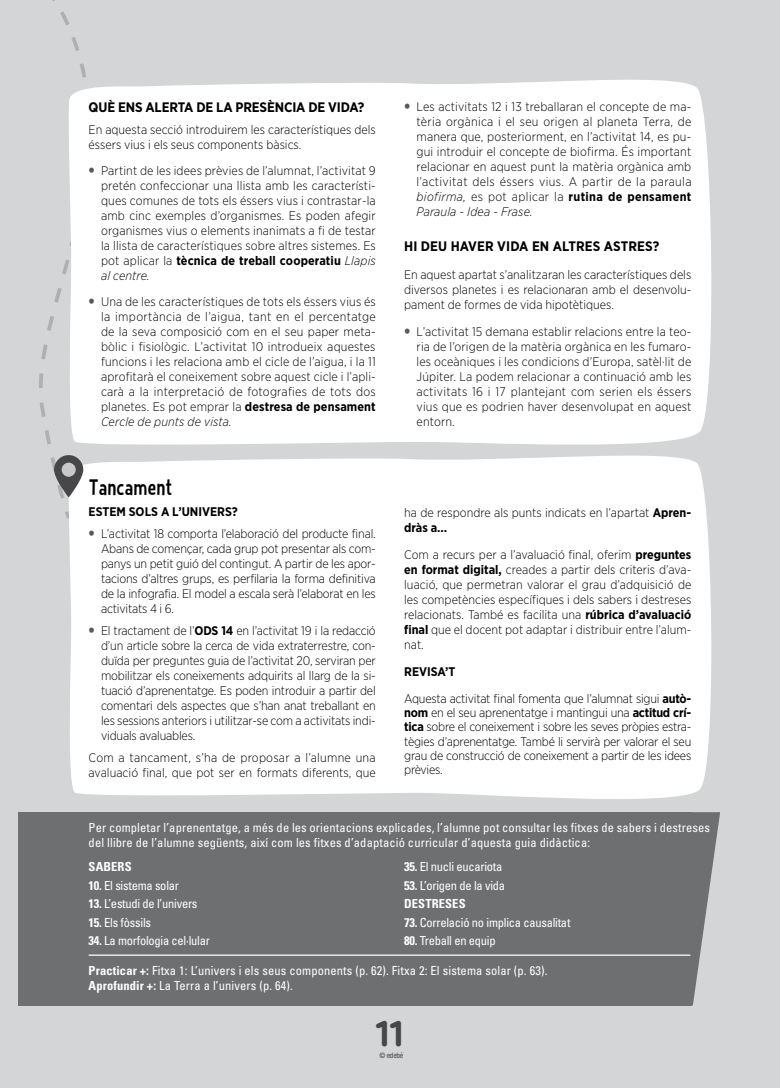
<style>
.page{position:relative;width:780px;height:1088px;background:#d4d5d6}
.page>*{position:absolute;margin:0;border:0;box-sizing:border-box;transform-origin:0 0}
.t1{font:700 37.5px "Cera Round Pro";color:#474749}
.t2{font:22.5px "Bimbo JVE";letter-spacing:-.01em;color:#000}
.t3{font:700 13.75px "Gotham Narrow";letter-spacing:-.01em;color:#000}
.t4{font:700 13.75px "Gotham Narrow";letter-spacing:.01em;color:#000}
.t5{font:300 12.5px/15px "Gotham Narrow";color:#000;text-align:justify}
.t6{font:condensed 12.5px/15px "Univers LT Std";letter-spacing:.01em;color:#fff}
.t7{font:condensed 12.5px/18.5px "Univers LT Std";letter-spacing:-.02em;color:#fff}
.t8{font:300 12.5px/26.8px "Gotham Narrow";letter-spacing:-.02em;color:#000}
.t9{font:700 12.5px "Gotham Narrow";color:#000}
.t10{font:700 condensed 12.5px "Univers LT Std";letter-spacing:.01em;color:#fff}
.t11{font:500 condensed 7.5px "Helvetica Neue LT Std";letter-spacing:-.03em;color:#5b5b5d}
.s1{font-weight:900;font-size:13.75px;color:#59595b}
.s2{font-weight:700}
.s3{font-style:italic}
</style>
<div class="page">
<div style="left:69px;top:455px;width:643px;height:344px;background:#fff"></div>
<div style="left:93px;top:79px;width:619px;height:366px;background:#fff"></div>
<svg style="left:39px;top:0;width:54px;height:522px"></svg>
<div style="left:18px;top:812px;width:673px;height:193px;background:#6e6f71"></div>
<hr style="left:89px;top:954px;width:601px;height:2px;background:#fff">
<svg style="left:690px;top:812px;width:30px;height:193px"></svg>
<p class="t3" style="left:89px;top:98px;width:277px">QUÈ ENS ALERTA DE LA PRESÈNCIA DE VIDA?</p>
<p class="t5" style="left:89px;top:122px;width:288px">En aquesta secció introduirem les característiques dels éssers vius i els seus components bàsics.</p>
<p class="t5" style="left:101px;top:163px;width:276px;text-indent:-12px"><span class="s1">•</span> Partint de les idees prèvies de l’alumnat, l’activitat 9 pretén confeccionar una llista amb les característi&shy;ques comunes de tots els éssers vius i contrastar-la amb cinc exemples d’organismes. Es poden afegir organismes vius o elements inanimats a fi de testar la llista de característiques sobre altres sistemes. Es pot aplicar la <span class="s2">tècnica de treball cooperatiu</span> <span class="s3">Llapis al centre.</span></p>
<p class="t5" style="left:101px;top:294px;width:276px;text-indent:-12px"><span class="s1">•</span> Una de les característiques de tots els éssers vius és la importància de l’aigua, tant en el percentatge de la seva composició com en el seu paper meta&shy;bòlic i fisiològic. L’activitat 10 introdueix aquestes funcions i les relaciona amb el cicle de l’aigua, i la 11 aprofitarà el coneixement sobre aquest cicle i l’apli&shy;carà a la interpretació de fotografies de tots dos planetes. Es pot emprar la <span class="s2">destresa de pensament </span><span class="s3">Cercle de punts de vista.</span></p>
<h2 class="t2" style="left:89px;top:474px;width:85px">Tancament</h2>
<p class="t9" style="left:89px;top:503px;width:151px">ESTEM SOLS A L’UNIVERS?</p>
<p class="t5" style="left:101px;top:526px;width:276px;text-indent:-12px"><span class="s1">•</span> L’activitat 18 comporta l’elaboració del producte final.<br>Abans de començar, cada grup pot presentar als com&shy;panys un petit guió del contingut. A partir de les apor&shy;tacions d’altres grups, es perfilaria la forma definitiva de la infografia. El model a escala serà l’elaborat en les activitats 4 i 6.</p>
<p class="t5" style="left:101px;top:623px;width:276px;text-indent:-12px"><span class="s1">•</span> El tractament de l’<span class="s2">ODS 14</span> en l’activitat 19 i la redacció d’un article sobre la cerca de vida extraterrestre, con&shy;duïda per preguntes guia de l’activitat 20, serviran per mobilitzar els coneixements adquirits al llarg de la si&shy;tuació d’aprenentatge. Es poden introduir a partir del comentari dels aspectes que s’han anat treballant en les sessions anteriors i utilitzar-se com a activitats indi&shy;viduals avaluables.</p>
<p class="t5" style="left:89px;top:750px;width:289px">Com a tancament, s’ha de proposar a l’alumne una avaluació final, que pot ser en formats diferents, que</p>
<p class="t5" style="left:416px;top:98px;width:276px;text-indent:-12px"><span class="s1">•</span> Les activitats 12 i 13 treballaran el concepte de ma&shy;tèria orgànica i el seu origen al planeta Terra, de manera que, posteriorment, en l’activitat 14, es pu&shy;gui introduir el concepte de biofirma. És important relacionar en aquest punt la matèria orgànica amb l’activitat dels éssers vius. A partir de la paraula <span class="s3">biofirma,</span> es pot aplicar la <span class="s2">rutina de pensament </span><span class="s3">Paraula - Idea - Frase.</span></p>
<p class="t4" style="left:404px;top:238px;width:257px">HI DEU HAVER VIDA EN ALTRES ASTRES?</p>
<p class="t5" style="left:404px;top:267px;width:289px">En aquest apartat s’analitzaran les característiques dels diversos planetes i es relacionaran amb el desenvolu&shy;pament de formes de vida hipotètiques.</p>
<p class="t5" style="left:416px;top:324px;width:276px;text-indent:-12px"><span class="s1">•</span> L’activitat 15 demana establir relacions entre la teo&shy;ria de l’origen de la matèria orgànica en les fumaro&shy;les oceàniques i les condicions d’Europa, satèl·lit de Júpiter. La podem relacionar a continuació amb les activitats 16 i 17 plantejant com serien els éssers vius que es podrien haver desenvolupat en aquest entorn.</p>
<p class="t5" style="left:404px;top:504px;width:288px">ha de respondre als punts indicats en l’apartat <span class="s2">Apren&shy;dràs a…</span></p>
<p class="t5" style="left:404px;top:547px;width:289px">Com a recurs per a l’avaluació final, oferim <span class="s2">preguntes en format digital,</span> creades a partir dels criteris d’ava&shy;luació, que permetran valorar el grau d’adquisició de les competències específiques i dels sabers i destreses relacionats. També es facilita una <span class="s2">rúbrica d’avaluació final</span> que el docent pot adaptar i distribuir entre l’alum&shy;nat.</p>
<p class="t8" style="left:404px;top:658px;width:288px"><span class="s2">REVISA’T<br></span>Aquesta activitat final fomenta que l’alumnat sigui <span class="s2">autò-</span></p>
<p class="t5" style="left:404px;top:705px;width:289px;line-height:14.4px"><span class="s2">nom</span> en el seu aprenentatge i mantingui una <span class="s2">actitud crí&shy;tica</span> sobre el coneixement i sobre les seves pròpies estra&shy;tègies d’aprenentatge. També li servirà per valorar el seu grau de construcció de coneixement a partir de les idees prèvies.</p>
<p class="t6" style="left:89px;top:820px;width:623px">Per completar l’aprenentatge, a més de les orientacions explicades, l’alumne pot consultar les fitxes de sabers i destreses del llibre de l’alumne següents, així com les fitxes d’adaptació curricular d’aquesta guia didàctica:</p>
<p class="t10" style="left:89px;top:859px;width:45px">SABERS</p>
<p class="t7" style="left:89px;top:876px;width:92px"><span class="s2">10.</span> El sistema solar</p>
<p class="t7" style="left:89px;top:894px;width:110px"><span class="s2">13.</span> L’estudi de l’univers</p>
<p class="t7" style="left:89px;top:913px;width:64px"><span class="s2">15.</span> Els fòssils</p>
<p class="t7" style="left:89px;top:931px;width:123px"><span class="s2">34.</span> La morfologia cel·lular</p>
<p class="t7" style="left:404px;top:857px;width:100px"><span class="s2">35.</span> El nucli eucariota</p>
<p class="t7" style="left:404px;top:876px;width:102px"><span class="s2">53.</span> L’origen de la vida<br><span class="s2">DESTRESES</span></p>
<p class="t7" style="left:404px;top:913px;width:168px"><span class="s2">73.</span> Correlació no implica causalitat</p>
<p class="t7" style="left:404px;top:931px;width:93px"><span class="s2">80.</span> Treball en equip</p>
<p class="t6" style="left:89px;top:962px;width:460px"><span class="s2">Practicar +:</span> Fitxa 1: L’univers i els seus components (p. 62). Fitxa 2: El sistema solar (p. 63).<br><span class="s2">Aprofundir +:</span> La Terra a l’univers (p. 64).</p>
<h1 class="t1" style="left:375px;top:1008px;width:30px">11</h1>
<p class="t11" style="left:379px;top:1051px;width:26px">© edebé</p>
</div>
